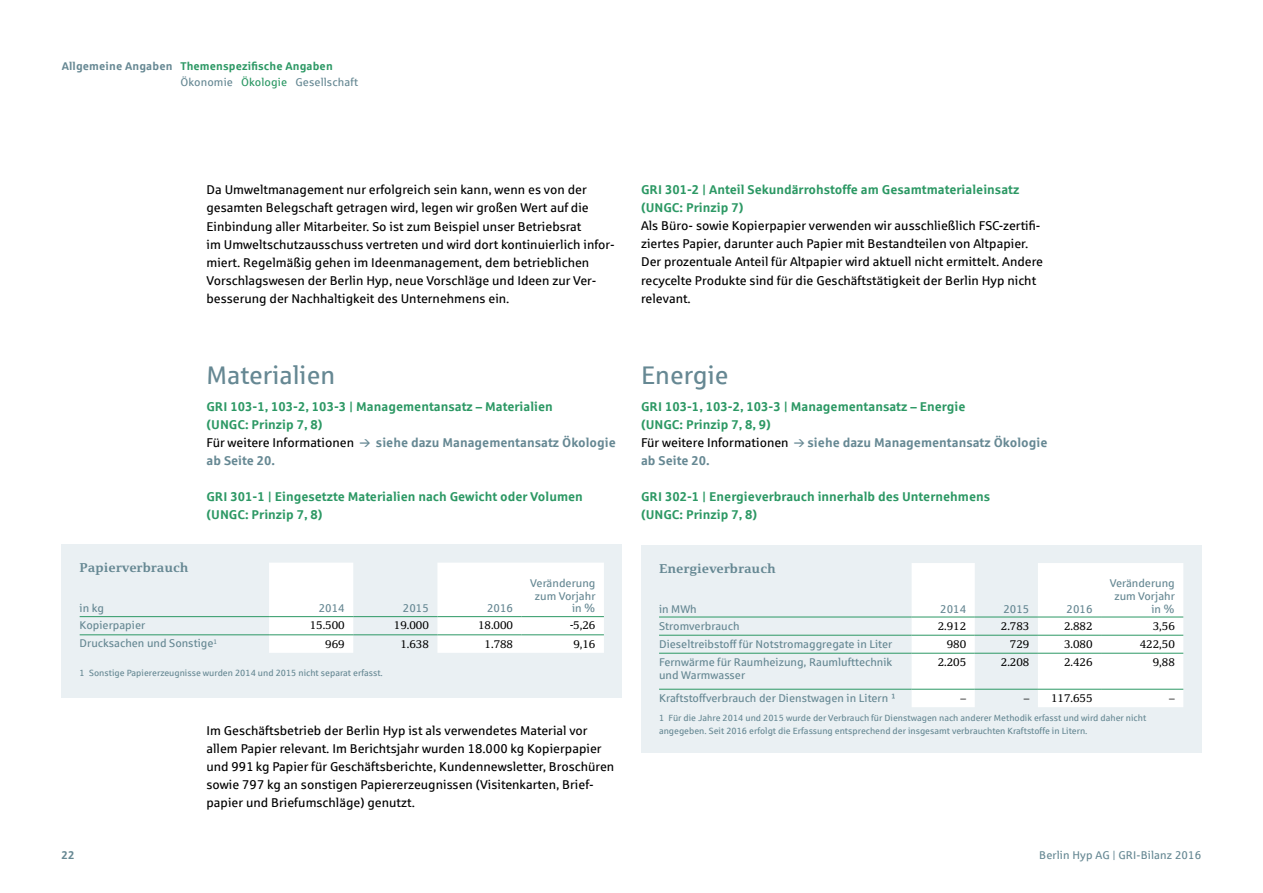
<style>
.page{position:relative;width:1263px;height:893px;background:#fff}
.page>*{position:absolute;margin:0;border:0;box-sizing:border-box;transform-origin:0 0}
.t1{font:25.5px "Sparkasse Rg";color:#668893}
.t2{font:12.75px/18px "Sparkasse Rg";color:#000}
.t3{font:700 12.75px/18px "Sparkasse Rg";color:#2c9864}
.t4{font:700 12.75px "Sparkasse Rg";color:#668893}
.t5{font:700 12.75px "Sparkasse Serif";color:#668893}
.t6{font:11.25px/12.8px "Sparkasse Rg";color:#668893;text-align:center}
.t7{font:11.25px "Sparkasse Serif";color:#000}
.t8{font:700 11.25px/15.8px "Sparkasse Rg";letter-spacing:.01em;color:#2c9864}
.t9{font:700 11.25px "Sparkasse Rg";color:#668893}
.t10{font:9px/12.8px "Sparkasse Rg";color:#668893}
.s1{color:#668893}
.s2{font-weight:400;color:#668893}
.s3{font-weight:400}
</style>
<div class="page">
<div style="left:641px;top:545px;width:560px;height:207px;background:#eaf0f3"></div>
<svg style="left:912px;top:563px;width:271px;height:144px"></svg>
<hr style="left:659px;top:617px;width:253px;height:1px;background:#2c9864">
<hr style="left:912px;top:617px;width:63px;height:1px;background:#2c9864">
<hr style="left:975px;top:617px;width:63px;height:1px;background:#2c9864">
<hr style="left:1038px;top:617px;width:63px;height:1px;background:#2c9864">
<hr style="left:1101px;top:617px;width:82px;height:1px;background:#2c9864">
<hr style="left:659px;top:635px;width:253px;height:1px;background:#2c9864">
<hr style="left:912px;top:635px;width:63px;height:1px;background:#2c9864">
<hr style="left:975px;top:635px;width:63px;height:1px;background:#2c9864">
<hr style="left:1038px;top:635px;width:63px;height:1px;background:#2c9864">
<hr style="left:1101px;top:635px;width:82px;height:1px;background:#2c9864">
<hr style="left:659px;top:653px;width:253px;height:1px;background:#2c9864">
<hr style="left:912px;top:653px;width:63px;height:1px;background:#2c9864">
<hr style="left:975px;top:653px;width:63px;height:1px;background:#2c9864">
<hr style="left:1038px;top:653px;width:63px;height:1px;background:#2c9864">
<hr style="left:1101px;top:653px;width:82px;height:1px;background:#2c9864">
<hr style="left:659px;top:689px;width:253px;height:1px;background:#2c9864">
<hr style="left:912px;top:689px;width:63px;height:1px;background:#2c9864">
<hr style="left:975px;top:689px;width:63px;height:1px;background:#2c9864">
<hr style="left:1038px;top:689px;width:63px;height:1px;background:#2c9864">
<hr style="left:1101px;top:689px;width:82px;height:1px;background:#2c9864">
<div style="left:62px;top:545px;width:560px;height:153px;background:#eaf0f3"></div>
<svg style="left:269px;top:563px;width:335px;height:90px"></svg>
<hr style="left:80px;top:616px;width:189px;height:1px;background:#2c9864">
<hr style="left:269px;top:616px;width:84px;height:1px;background:#2c9864">
<hr style="left:353px;top:616px;width:84px;height:1px;background:#2c9864">
<hr style="left:437px;top:616px;width:85px;height:1px;background:#2c9864">
<hr style="left:522px;top:616px;width:82px;height:1px;background:#2c9864">
<hr style="left:80px;top:635px;width:189px;height:1px;background:#2c9864">
<hr style="left:269px;top:635px;width:84px;height:1px;background:#2c9864">
<hr style="left:353px;top:635px;width:84px;height:1px;background:#2c9864">
<hr style="left:437px;top:635px;width:85px;height:1px;background:#2c9864">
<hr style="left:522px;top:635px;width:82px;height:1px;background:#2c9864">
<p class="t8" style="left:180px;top:58px;width:179px;text-indent:-119px"><span class="s1">Allgemeine Angaben</span> Themenspezifische Angaben<br><span class="s2">Ökonomie</span> <span class="s3">Ökologie</span> <span class="s2">Gesellschaft</span></p>
<p class="t2" style="left:206px;top:181px;width:410px">Da Umweltmanagement nur erfolgreich sein kann, wenn es von der gesamten Belegschaft getragen wird, legen wir großen Wert auf die Einbindung aller Mitarbeiter. So ist zum Beispiel unser Betriebsrat<br>im Umweltschutzausschuss vertreten und wird dort kontinuierlich infor&shy;miert. Regelmäßig gehen im Ideenmanagement, dem betrieblichen Vorschlagswesen der Berlin Hyp, neue Vorschläge und Ideen zur Ver&shy;besserung der Nachhaltigkeit des Unternehmens ein.</p>
<p class="t5" style="left:80px;top:560px;width:111px">Papierverbrauch</p>
<h1 class="t1" style="left:206px;top:359px;width:130px">Materialien</h1>
<p class="t3" style="left:206px;top:397px;width:348px">GRI 103-1, 103-2, 103-3 | Managementansatz – Materialien (UNGC: Prinzip 7, 8)</p>
<p class="t2" style="left:206px;top:433px;width:149px">Für weitere Informationen</p>
<p class="t4" style="left:376px;top:434px;width:241px">siehe dazu Managementansatz Ökologie</p>
<p class="t4" style="left:206px;top:452px;width:70px">ab Seite 20.</p>
<p class="t3" style="left:206px;top:487px;width:378px">GRI 301-1 | Eingesetzte Materialien nach Gewicht oder Volumen (UNGC: Prinzip 7, 8)</p>
<p class="t6" style="left:530px;top:576px;width:67px">Veränderung zum Vorjahr</p>
<p class="t6" style="left:80px;top:602px;width:26px">in kg</p>
<p class="t6" style="left:319px;top:602px;width:27px">2014</p>
<p class="t6" style="left:403px;top:602px;width:27px">2015</p>
<p class="t6" style="left:487px;top:602px;width:27px">2016</p>
<p class="t6" style="left:572px;top:602px;width:25px">in %</p>
<p class="t6" style="left:80px;top:619px;width:67px">Kopierpapier</p>
<p class="t7" style="left:310px;top:618px;width:37px">15.500</p>
<p class="t7" style="left:394px;top:618px;width:37px">19.000</p>
<p class="t7" style="left:478px;top:618px;width:37px">18.000</p>
<p class="t7" style="left:570px;top:618px;width:27px">-5,26</p>
<p class="t6" style="left:80px;top:637px;width:139px">Drucksachen und Sonstige<sup>1</sup></p>
<p class="t7" style="left:325px;top:637px;width:21px">969</p>
<p class="t7" style="left:400px;top:637px;width:30px">1.638</p>
<p class="t7" style="left:485px;top:637px;width:30px">1.788</p>
<p class="t7" style="left:573px;top:637px;width:24px">9,16</p>
<p class="t10" style="left:80px;top:666px;width:305px">1 Sonstige Papiererzeugnisse wurden 2014 und 2015 nicht separat erfasst.</p>
<p class="t2" style="left:206px;top:721px;width:409px">Im Geschäftsbetrieb der Berlin Hyp ist als verwendetes Material vor allem Papier relevant. Im Berichtsjahr wurden 18.000 kg Kopierpapier und 991 kg Papier für Geschäftsberichte, Kundennewsletter, Broschüren sowie 797 kg an sonstigen Papiererzeugnissen (Visitenkarten, Brief&shy;papier und Briefumschläge) genutzt.</p>
<p class="t3" style="left:641px;top:181px;width:380px">GRI 301-2 | Anteil Sekundärrohstoffe am Gesamtmaterialeinsatz (UNGC: Prinzip 7)</p>
<p class="t2" style="left:641px;top:217px;width:404px">Als Büro- sowie Kopierpapier verwenden wir ausschließlich FSC-zertifi&shy;ziertes Papier, darunter auch Papier mit Bestandteilen von Altpapier.<br>Der prozentuale Anteil für Altpapier wird aktuell nicht ermittelt. Andere recycelte Produkte sind für die Geschäftstätigkeit der Berlin Hyp nicht relevant.</p>
<h1 class="t1" style="left:641px;top:359px;width:89px">Energie</h1>
<p class="t3" style="left:641px;top:397px;width:326px">GRI 103-1, 103-2, 103-3 | Managementansatz – Energie (UNGC: Prinzip 7, 8, 9)</p>
<p class="t2" style="left:641px;top:433px;width:149px">Für weitere Informationen</p>
<p class="t4" style="left:807px;top:434px;width:241px">siehe dazu Managementansatz Ökologie</p>
<p class="t4" style="left:641px;top:452px;width:70px">ab Seite 20.</p>
<p class="t3" style="left:641px;top:487px;width:351px">GRI 302-1 | Energieverbrauch innerhalb des Unternehmens (UNGC: Prinzip 7, 8)</p>
<p class="t5" style="left:659px;top:560px;width:118px">Energieverbrauch</p>
<p class="t6" style="left:1110px;top:577px;width:67px">Veränderung zum Vorjahr</p>
<p class="t6" style="left:659px;top:602px;width:39px">in MWh</p>
<p class="t6" style="left:940px;top:602px;width:27px">2014</p>
<p class="t6" style="left:1003px;top:602px;width:27px">2015</p>
<p class="t6" style="left:1066px;top:602px;width:27px">2016</p>
<p class="t6" style="left:1151px;top:602px;width:25px">in %</p>
<p class="t6" style="left:659px;top:619px;width:82px">Stromverbrauch</p>
<p class="t7" style="left:938px;top:619px;width:30px">2.912</p>
<p class="t7" style="left:1001px;top:619px;width:30px">2.783</p>
<p class="t7" style="left:1064px;top:619px;width:30px">2.882</p>
<p class="t7" style="left:1153px;top:619px;width:24px">3,56</p>
<p class="t6" style="left:659px;top:637px;width:235px">Dieseltreibstoff für Notstromaggregate in Liter</p>
<p class="t7" style="left:947px;top:637px;width:21px">980</p>
<p class="t7" style="left:1010px;top:637px;width:21px">729</p>
<p class="t7" style="left:1064px;top:637px;width:30px">3.080</p>
<p class="t7" style="left:1140px;top:637px;width:37px">422,50</p>
<p class="t6" style="left:659px;top:655px;width:235px;text-align:left">Fernwärme für Raumheizung, Raumlufttechnik und Warmwasser</p>
<p class="t7" style="left:938px;top:655px;width:30px">2.205</p>
<p class="t7" style="left:1001px;top:655px;width:30px">2.208</p>
<p class="t7" style="left:1064px;top:655px;width:30px">2.426</p>
<p class="t7" style="left:1153px;top:655px;width:24px">9,88</p>
<p class="t6" style="left:659px;top:691px;width:238px">Kraftstoffverbrauch der Dienstwagen in Litern ¹</p>
<p class="t7" style="left:961px;top:691px;width:7px">–</p>
<p class="t7" style="left:1024px;top:691px;width:70px">– 117.655</p>
<p class="t7" style="left:1169px;top:691px;width:7px">–</p>
<p class="t10" style="left:659px;top:712px;width:489px">1 Für die Jahre 2014 und 2015 wurde der Verbrauch für Dienstwagen nach anderer Methodik erfasst und wird daher nicht angegeben. Seit 2016 erfolgt die Erfassung entsprechend der insgesamt verbrauchten Kraftstoffe in Litern.</p>
<p class="t9" style="left:62px;top:848px;width:15px">22</p>
<p class="t6" style="left:1039px;top:849px;width:164px">Berlin Hyp AG | GRI-Bilanz 2016</p>
</div>
